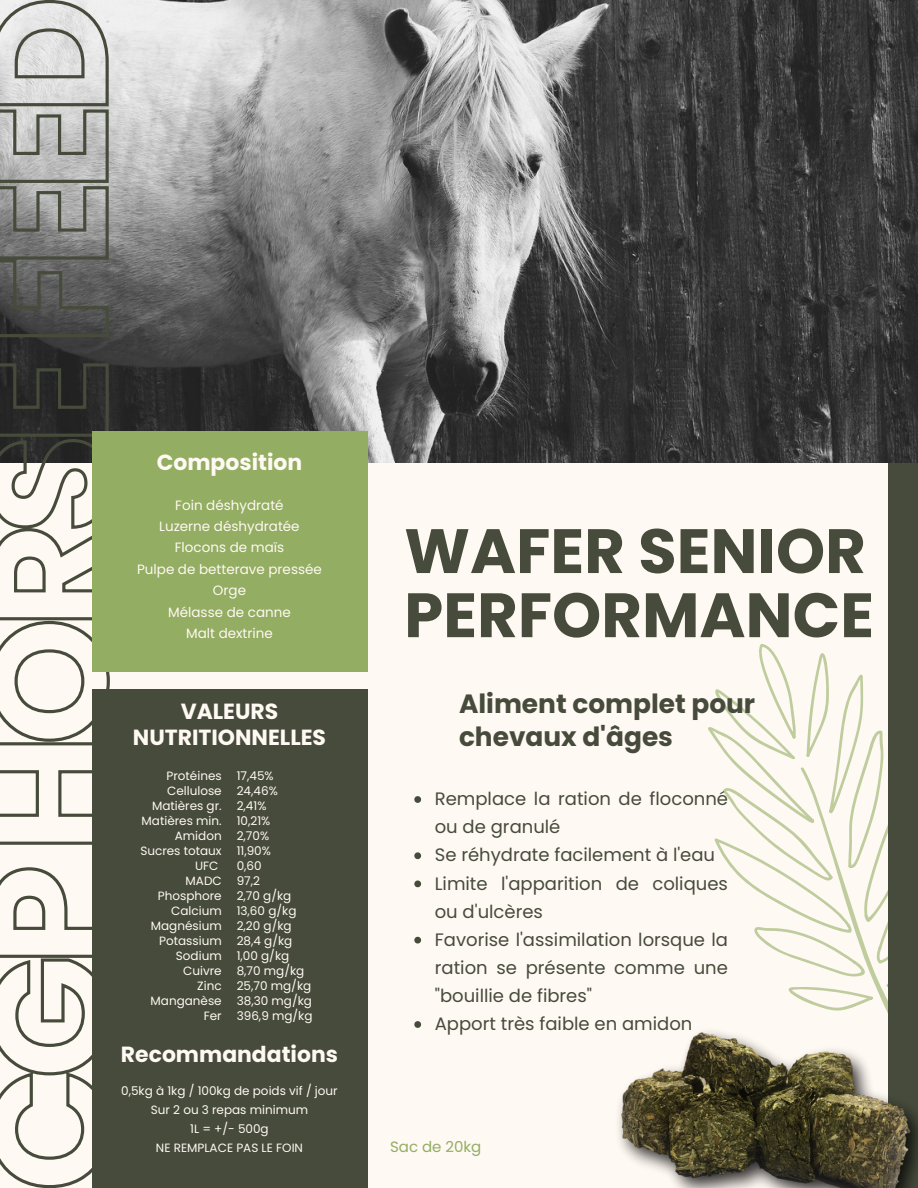
<style>
.page{position:relative;width:918px;height:1188px;background:#fff9f3}
.page>*{position:absolute;margin:0;border:0;box-sizing:border-box;transform-origin:0 0}
.t1{font:700 62.55px/64.2px "Poppins";color:#464b3b}
.t2{font:700 26.4px/32.7px "Poppins";color:#464b3b}
.t3{font:700 21.9px/25.8px "Poppins";color:#fff9f3;text-align:center}
.t4{font:18px/28.2px "Poppins";color:#464b3b}
.t5{font:15px "Poppins";color:#93ad62}
.t6{font:13.5px/21.3px "Poppins";color:#fff9f3;text-align:center}
.t7{font:12px/15px "Poppins";color:#fff9f3;text-align:center}
</style>
<div class="page">
<svg style="left:708px;top:644px;width:180px;height:350px"></svg>
<div style="left:888px;top:414px;width:30px;height:774px;background:#464b3b"></div>
<img style="left:111px;top:0;width:807px;height:462px">
<svg style="left:0;top:0;width:111px;height:1188px"></svg>
<div style="left:92px;top:432px;width:275px;height:240px;background:#93ad62"></div>
<div style="left:92px;top:689px;width:275px;height:499px;background:#464b3b"></div>
<img style="left:619px;top:994px;width:299px;height:194px">
<svg style="left:414px;top:796px;width:7px;height:7px"></svg>
<svg style="left:414px;top:852px;width:7px;height:7px"></svg>
<svg style="left:414px;top:881px;width:7px;height:6px"></svg>
<svg style="left:414px;top:937px;width:7px;height:7px"></svg>
<svg style="left:414px;top:1021px;width:7px;height:7px"></svg>
<h3 class="t3" style="left:157px;top:449px;width:147px">Composition</h3>
<p class="t6" style="left:137px;top:494px;width:186px">Foin déshydraté<br>Luzerne déshydratée<br>Flocons de maïs<br>Pulpe de betterave pressée<br>Orge<br>Mélasse de canne<br>Malt dextrine</p>
<h3 class="t3" style="left:133px;top:699px;width:195px">VALEURS<br>NUTRITIONNELLES</h3>
<p class="t7" style="left:140px;top:768px;width:83px;text-align:right">Protéines<br>Cellulose<br>Matières gr.<br>Matières min.<br>Amidon<br>Sucres totaux<br>UFC<br>MADC<br>Phosphore<br>Calcium<br>Magnésium<br>Potassium<br>Sodium<br>Cuivre<br>Zinc<br>Manganèse<br>Fer</p>
<p class="t7" style="left:237px;top:768px;width:77px;text-align:left">17,45%<br>24,46%<br>2,41%<br>10,21%<br>2,70%<br>11,90%<br>0,60<br>97,2<br>2,70 g/kg<br>13,60 g/kg<br>2,20 g/kg<br>28,4 g/kg<br>1,00 g/kg<br>8,70 mg/kg<br>25,70 mg/kg<br>38,30 mg/kg<br>396,9 mg/kg</p>
<h3 class="t3" style="left:121px;top:1042px;width:219px">Recommandations</h3>
<p class="t7" style="left:121px;top:1081px;width:218px;line-height:19px">0,5kg à 1kg / 100kg de poids vif / jour<br>Sur 2 ou 3 repas minimum<br>1L = +/- 500g<br>NE REMPLACE PAS LE FOIN</p>
<h1 class="t1" style="left:404px;top:519px;width:471px">WAFER SENIOR<br>PERFORMANCE</h1>
<h2 class="t2" style="left:459px;top:687px;width:298px">Aliment complet pour chevaux d'âges</h2>
<p class="t4" style="left:435px;top:785px;width:295px">Remplace la ration de floconné ou de granulé<br>Se réhydrate facilement à l'eau<br>Limite l'apparition de coliques ou d'ulcères<br>Favorise l'assimilation lorsque la ration se présente comme une "bouillie de fibres"<br>Apport très faible en amidon</p>
<p class="t5" style="left:390px;top:1136px;width:93px">Sac de 20kg</p>
</div>
